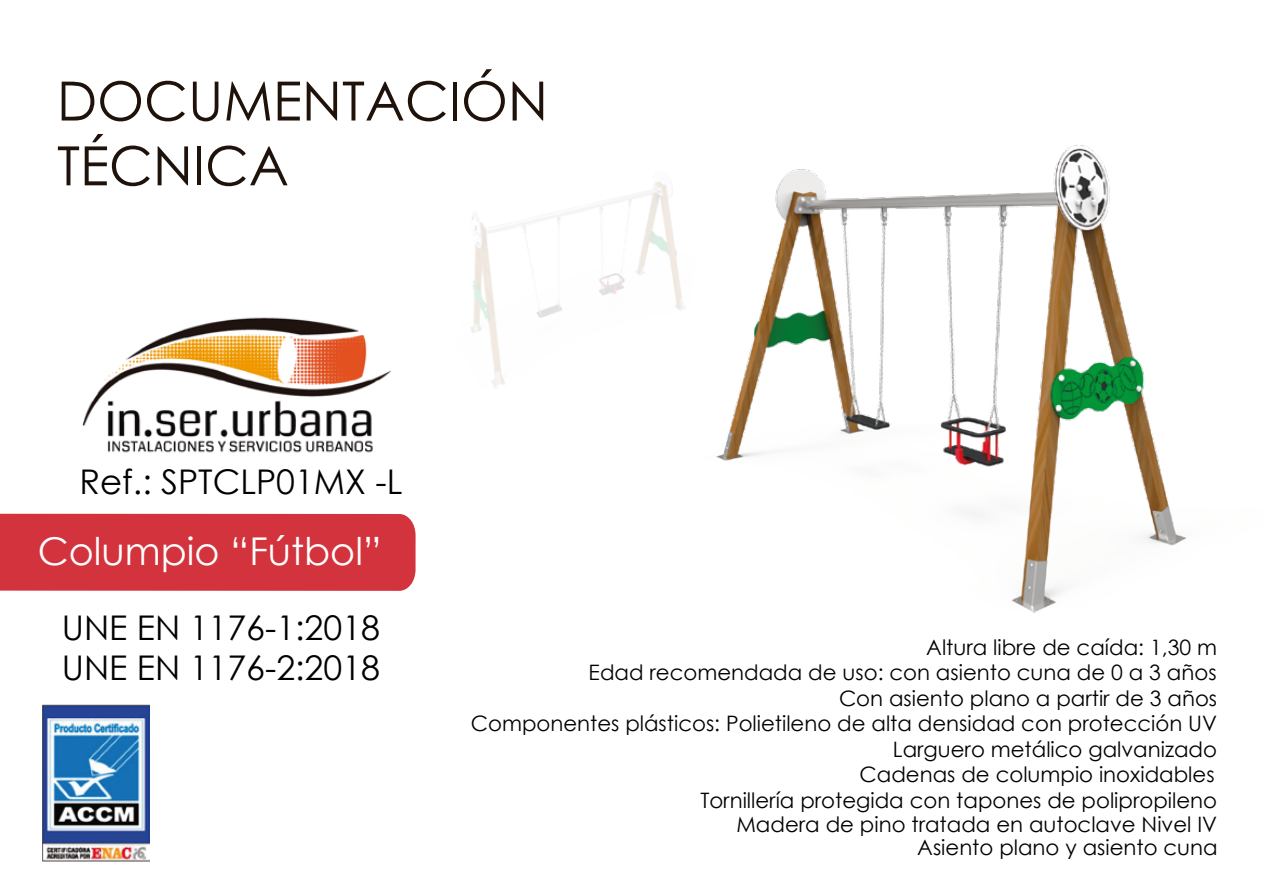
<style>
.page{position:relative;width:1263px;height:893px;background:#fff}
.page>*{position:absolute;margin:0;border:0;box-sizing:border-box;transform-origin:0 0}
.t1{font:38.25px "Century Gothic";color:#fff}
.t2{font:34.05px/40.8px "Century Gothic";color:#020101}
.t3{font:21.3px/25.5px "Century Gothic";color:#020101;text-align:right}
</style>
<div class="page">
<img style="left:82px;top:317px;width:309px;height:136px">
<img style="left:471px;top:216px;width:72px;height:172px">
<img style="left:543px;top:110px;width:644px;height:503px">
<svg style="left:62px;top:82px;width:32px;height:39px"></svg>
<svg style="left:100px;top:81px;width:41px;height:40px"></svg>
<svg style="left:147px;top:81px;width:38px;height:40px"></svg>
<svg style="left:193px;top:82px;width:25px;height:39px"></svg>
<svg style="left:226px;top:82px;width:44px;height:39px"></svg>
<svg style="left:278px;top:82px;width:22px;height:39px"></svg>
<svg style="left:307px;top:82px;width:30px;height:39px"></svg>
<svg style="left:343px;top:81px;width:103px;height:40px"></svg>
<hr style="left:453px;top:82px;width:4px;height:39px;background:#1e120b">
<svg style="left:464px;top:69px;width:41px;height:52px"></svg>
<svg style="left:513px;top:82px;width:30px;height:39px"></svg>
<svg style="left:58px;top:146px;width:21px;height:39px"></svg>
<svg style="left:85px;top:134px;width:65px;height:52px"></svg>
<svg style="left:158px;top:146px;width:30px;height:39px"></svg>
<hr style="left:197px;top:146px;width:4px;height:39px;background:#1e120b">
<svg style="left:208px;top:146px;width:80px;height:40px"></svg>
<div style="left:0;top:514px;width:416px;height:77px;background:#d3333d"></div>
<img style="left:43px;top:704px;width:106px;height:157px">
<h2 class="t2" style="left:79px;top:461px;width:324px">Ref.: SPTCLP01MX -L</h2>
<h1 class="t1" style="left:38px;top:524px;width:345px">Columpio “Fútbol”</h1>
<h2 class="t2" style="left:62px;top:606px;width:320px">UNE EN 1176-1:2018<br>UNE EN 1176-2:2018</h2>
<p class="t3" style="left:926px;top:634px;width:292px">Altura libre de caída: 1,30 m</p>
<p class="t3" style="left:589px;top:660px;width:629px">Edad recomendada de uso: con asiento cuna de 0 a 3 años</p>
<p class="t3" style="left:839px;top:685px;width:380px">Con asiento plano a partir de 3 años</p>
<p class="t3" style="left:471px;top:710px;width:748px">Componentes plásticos: Polietileno de alta densidad con protección UV<br>Larguero metálico galvanizado<br>Cadenas de columpio inoxidables</p>
<p class="t3" style="left:736px;top:812px;width:483px;line-height:23.2px">Madera de pino tratada en autoclave Nivel IV<br>Asiento plano y asiento cuna</p>
<p class="t3" style="left:700px;top:787px;width:518px">Tornillería protegida con tapones de polipropileno</p>
</div>
